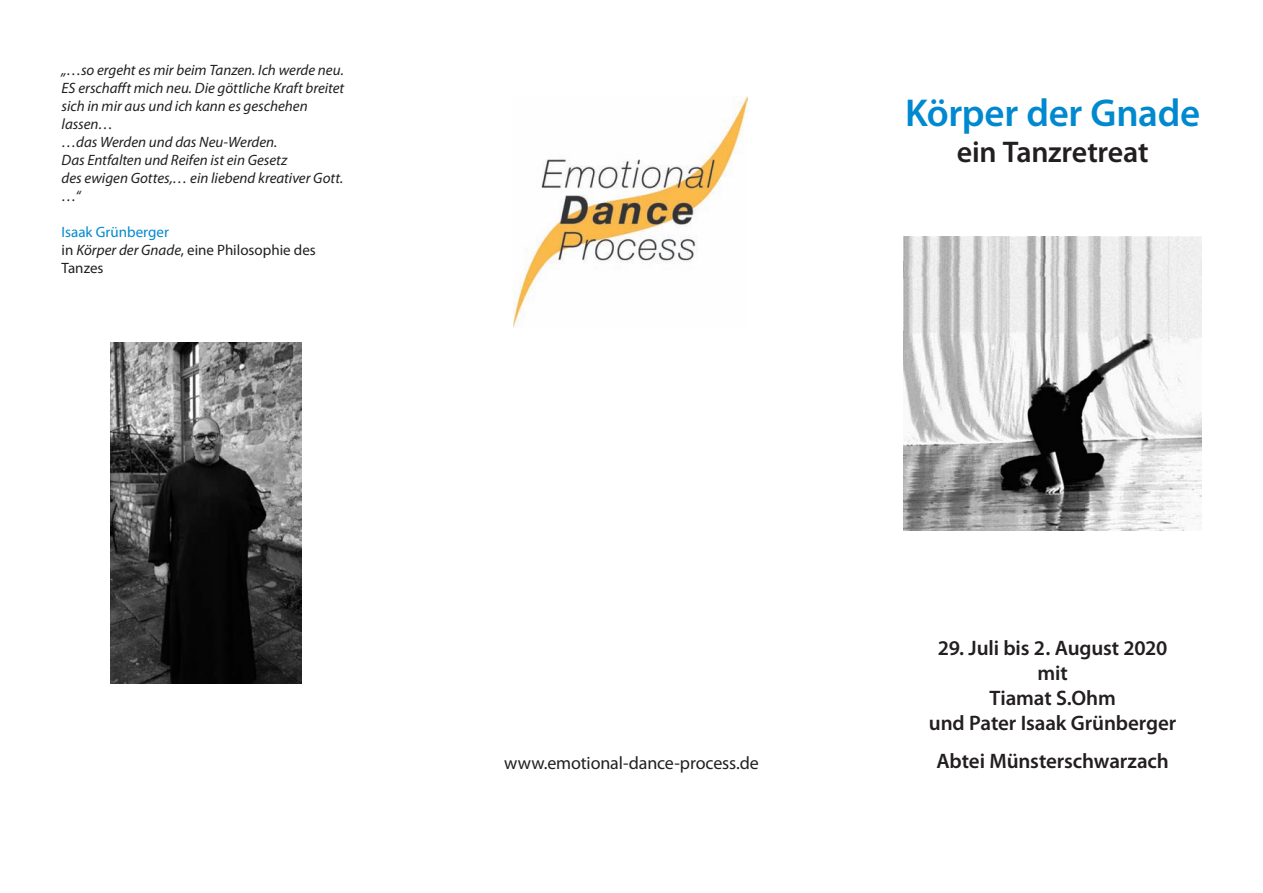
<style>
.page{position:relative;width:1263px;height:893px;background:#fff}
.page>*{position:absolute;margin:0;border:0;box-sizing:border-box;transform-origin:0 0}
.t1{font:600 39px "Myriad Pro";letter-spacing:-.01em;color:#0089cf}
.t2{font:600 30px "Myriad Pro";letter-spacing:-.01em;color:#231f20}
.t3{font:600 21px/25.2px "Myriad Pro";letter-spacing:-.005em;color:#231f20;text-align:center}
.t4{font:18px "Myriad Pro";letter-spacing:-.01em;color:#231f20}
.t5{font:italic 15px/18px "Myriad Pro";color:#231f20}
.t6{font:15px/18px "Myriad Pro";color:#231f20}
.s1{color:#0089cf}
.s2{font-style:italic}
</style>
<div class="page">
<img style="left:514px;top:97px;width:233px;height:230px">
<img style="left:903px;top:236px;width:298px;height:294px">
<img style="left:111px;top:343px;width:191px;height:341px">
<p class="t5" style="left:62px;top:61px;width:284px">„…so ergeht es mir beim Tanzen. Ich werde neu.<br>ES erschafft mich neu. Die göttliche Kraft breitet sich in mir aus und ich kann es geschehen lassen…<br>…das Werden und das Neu-Werden.<br>Das Entfalten und Reifen ist ein Gesetz<br>des ewigen Gottes,… ein liebend kreativer Gott. …“</p>
<p class="t6" style="left:62px;top:223px;width:256px"><span class="s1">Isaak Grünberger<br></span>in <span class="s2">Körper der Gnade</span>, eine Philosophie des<br>Tanzes</p>
<h1 class="t1" style="left:905px;top:88px;width:296px">Körper der Gnade</h1>
<h2 class="t2" style="left:957px;top:133px;width:193px">ein Tanzretreat</h2>
<p class="t4" style="left:504px;top:752px;width:256px">www.emotional-dance-process.de</p>
<h3 class="t3" style="left:929px;top:634px;width:249px">29. Juli bis 2. August 2020 mit<br>Tiamat S.Ohm<br>und Pater Isaak Grünberger</h3>
<h3 class="t3" style="left:936px;top:748px;width:234px">Abtei Münsterschwarzach</h3>
</div>
